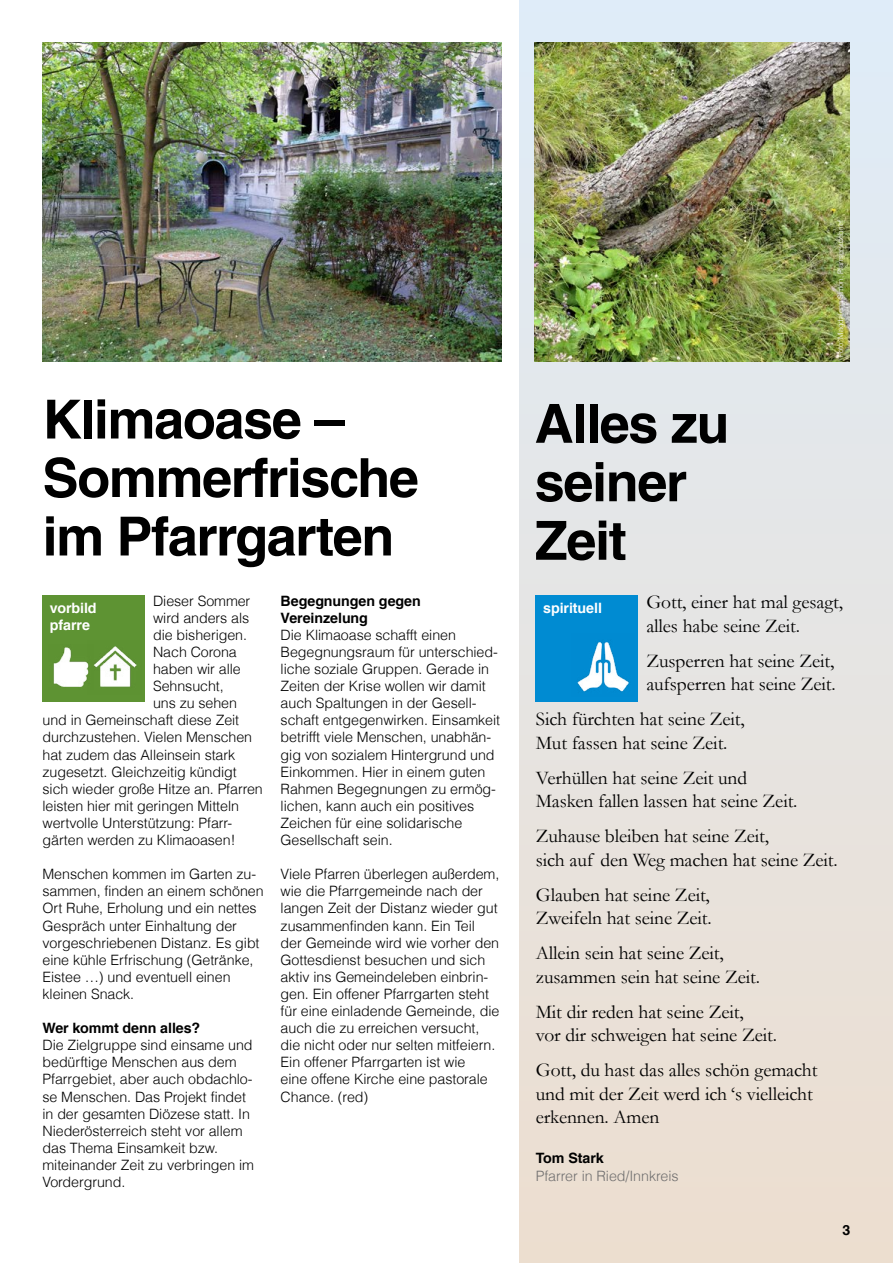
<style>
.page{position:relative;width:893px;height:1263px;background:#fff}
.page>*{position:absolute;margin:0;border:0;box-sizing:border-box;transform-origin:0 0}
.t1{font:700 54px/58.5px "Helvetica LT Com";letter-spacing:-.025em;color:#000}
.t2{font:19.5px/23.4px "Garamond";letter-spacing:-.005em;color:#000}
.t3{font:300 14.25px/17.1px "Helvetica LT Com";letter-spacing:-.005em;color:#000}
.t4{font:700 14.25px/17.1px "Helvetica LT Com";letter-spacing:-.005em;color:#000}
.t5{font:700 14.25px/17.1px "Helvetica LT Com";letter-spacing:-.005em;color:#fff}
.t6{font:300 14.25px "Helvetica LT Com";letter-spacing:-.005em;color:#706f6f}
.t7{font:300 7.5px "Helvetica LT Com";letter-spacing:-.005em;color:#fff}
</style>
<div class="page">
<div style="left:519px;top:0;width:374px;height:1263px;background:linear-gradient(to bottom,#dceaf4,#eddfd1)"></div>
<img style="left:43px;top:43px;width:459px;height:318px">
<div style="left:43px;top:595px;width:102px;height:107px;background:#5e9333"></div>
<img style="left:94px;top:646px;width:43px;height:41px">
<img style="left:53px;top:647px;width:36px;height:40px">
<img style="left:535px;top:43px;width:314px;height:318px">
<div style="left:536px;top:595px;width:102px;height:107px;background:#008bd2"></div>
<img style="left:577px;top:642px;width:52px;height:50px">
<h1 class="t1" style="left:43px;top:390px;width:378px">Klimaoase –<br>Sommerfrische im Pfarrgarten</h1>
<p class="t5" style="left:50px;top:599px;width:48px">vorbild pfarre</p>
<p class="t3" style="left:153px;top:592px;width:99px">Dieser Sommer</p>
<p class="t3" style="left:153px;top:609px;width:98px">wird anders als</p>
<p class="t3" style="left:153px;top:626px;width:96px">die bisherigen.</p>
<p class="t3" style="left:153px;top:643px;width:85px">Nach Corona</p>
<p class="t3" style="left:153px;top:660px;width:89px">haben wir alle</p>
<p class="t3" style="left:153px;top:677px;width:72px">Sehnsucht,</p>
<p class="t3" style="left:153px;top:694px;width:85px">uns zu sehen</p>
<p class="t3" style="left:43px;top:711px;width:198px">und in Gemeinschaft diese Zeit</p>
<p class="t3" style="left:43px;top:729px;width:211px">durchzustehen. Vielen Menschen</p>
<p class="t3" style="left:43px;top:746px;width:194px">hat zudem das Alleinsein stark</p>
<p class="t3" style="left:43px;top:763px;width:196px">zugesetzt. Gleichzeitig kündigt</p>
<p class="t3" style="left:43px;top:780px;width:222px">sich wieder große Hitze an. Pfarren</p>
<p class="t3" style="left:43px;top:797px;width:198px">leisten hier mit geringen Mitteln</p>
<p class="t3" style="left:43px;top:814px;width:191px">wertvolle Unterstützung: Pfarr-</p>
<p class="t3" style="left:43px;top:831px;width:194px">gärten werden zu Klimaoasen!</p>
<p class="t3" style="left:43px;top:865px;width:223px">Menschen kommen im Garten zu&shy;sammen, finden an einem schönen<br>Ort Ruhe, Erholung und ein nettes<br>Gespräch unter Einhaltung der vorgeschriebenen Distanz. Es gibt eine kühle Erfrischung (Getränke,<br>Eistee …) und eventuell einen kleinen Snack.</p>
<p class="t4" style="left:43px;top:1019px;width:159px">Wer kommt denn alles?</p>
<p class="t3" style="left:43px;top:1036px;width:213px">Die Zielgruppe sind einsame und bedürftige Menschen aus dem<br>Pfarrgebiet, aber auch obdachlo&shy;se Menschen. Das Projekt findet in der gesamten Diözese statt. In<br>Niederösterreich steht vor allem das Thema Einsamkeit bzw. miteinander Zeit zu verbringen im<br>Vordergrund.</p>
<p class="t4" style="left:281px;top:592px;width:142px">Begegnungen gegen<br>Vereinzelung</p>
<p class="t3" style="left:281px;top:626px;width:221px">Die Klimaoase schafft einen<br>Begegnungsraum für unterschied&shy;liche soziale Gruppen. Gerade in<br>Zeiten der Krise wollen wir damit auch Spaltungen in der Gesell&shy;schaft entgegenwirken. Einsamkeit betrifft viele Menschen, unabhän&shy;gig von sozialem Hintergrund und<br>Einkommen. Hier in einem guten<br>Rahmen Begegnungen zu ermög&shy;lichen, kann auch ein positives<br>Zeichen für eine solidarische<br>Gesellschaft sein.</p>
<p class="t3" style="left:281px;top:865px;width:220px">Viele Pfarren überlegen außerdem, wie die Pfarrgemeinde nach der langen Zeit der Distanz wieder gut zusammenfinden kann. Ein Teil der Gemeinde wird wie vorher den<br>Gottesdienst besuchen und sich aktiv ins Gemeindeleben einbrin&shy;gen. Ein offener Pfarrgarten steht für eine einladende Gemeinde, die auch die zu erreichen versucht, die nicht oder nur selten mitfeiern.<br>Ein offener Pfarrgarten ist wie<br>eine offene Kirche eine pastorale<br>Chance. (red)</p>
<p class="t7" style="left:836px;top:357px;width:139px;rotate:-90deg">Foto: Magdalena Simon, Pfarrservicebrief</p>
<h1 class="t1" style="left:535px;top:395px;width:196px">Alles zu seiner<br>Zeit</h1>
<h2 class="t2" style="left:646px;top:590px;width:198px">Gott, einer hat mal gesagt, alles habe seine Zeit.</h2>
<h2 class="t2" style="left:646px;top:648px;width:191px">Zusperren hat seine Zeit, aufsperren hat seine Zeit.</h2>
<h2 class="t2" style="left:536px;top:707px;width:210px">Sich fürchten hat seine Zeit,<br>Mut fassen hat seine Zeit.</h2>
<h2 class="t2" style="left:536px;top:765px;width:263px">Verhüllen hat seine Zeit und<br>Masken fallen lassen hat seine Zeit.</h2>
<h2 class="t2" style="left:536px;top:824px;width:303px">Zuhause bleiben hat seine Zeit,<br>sich auf den Weg machen hat seine Zeit.</h2>
<h2 class="t2" style="left:536px;top:882px;width:178px">Glauben hat seine Zeit,<br>Zweifeln hat seine Zeit.</h2>
<h2 class="t2" style="left:536px;top:941px;width:226px">Allein sein hat seine Zeit, zusammen sein hat seine Zeit.</h2>
<h2 class="t2" style="left:536px;top:999px;width:243px">Mit dir reden hat seine Zeit,<br>vor dir schweigen hat seine Zeit.</h2>
<h2 class="t2" style="left:536px;top:1058px;width:283px">Gott, du hast das alles schön gemacht und mit der Zeit werd ich ‘s vielleicht erkennen. Amen</h2>
<p class="t4" style="left:536px;top:1150px;width:69px">Tom Stark</p>
<p class="t6" style="left:536px;top:1166px;width:144px">Pfarrer in Ried/Innkreis</p>
<p class="t5" style="left:543px;top:599px;width:60px">spirituell</p>
<p class="t4" style="left:842px;top:1221px;width:9px">3</p>
</div>
